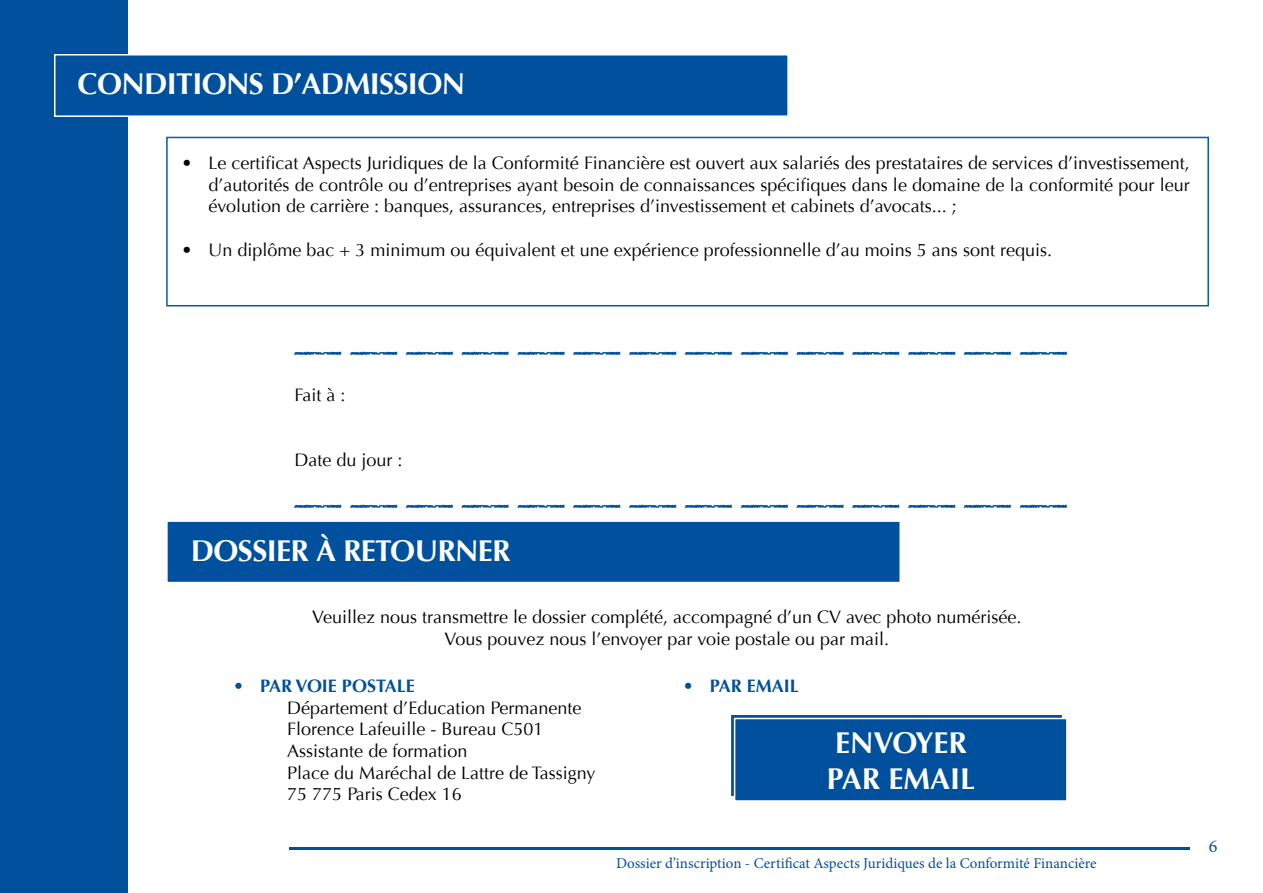
<style>
.page{position:relative;width:1263px;height:893px;background:#fff}
.page>*{position:absolute;margin:0;border:0;box-sizing:border-box;transform-origin:0 0}
.t1{font:46.5px "Papyrus";color:#00509e}
.t2{font:700 30px/36px "Optima";color:#fff}
.t3{font:18px/21.6px "Optima";color:#000}
.t4{font:700 18px "Optima";color:#00509e}
.t5{font:18px "Minion Pro";color:#00509e}
.t6{font:15px "Minion Pro";color:#00509e}
</style>
<div class="page">
<div style="left:0;top:0;width:128px;height:893px;background:#00509e"></div>
<div style="left:54px;top:54px;width:735px;height:63px;background:#00509e;border:2px solid #fff"></div>
<hr style="left:289px;top:847px;width:901px;height:3px;background:#00509e">
<div style="left:166px;top:520px;width:735px;height:63px;background:#00509e;border:2px solid #fff"></div>
<div style="left:730px;top:713px;width:333px;height:84px;background:linear-gradient(to right,#3f7bb5,#3f7bb5);border:2px solid #fff"></div>
<div style="left:734px;top:718px;width:334px;height:84px;background:#00509e;border:2px solid #fff"></div>
<div style="left:166px;top:137px;width:1043px;height:169px;background:#fff;border:2px solid #00509e"></div>
<h2 class="t2" style="left:78px;top:66px;width:39px">CONDITIONS</h2>
<h2 class="t2" style="left:271px;top:66px;width:115px">D’ADMISSION</h2>
<p class="t3" style="left:208px;top:153px;width:983px;text-align:justify;text-indent:-27px">• Le certificat Aspects Juridiques de la Conformité Financière est ouvert aux salariés des prestataires de services d’investissement, d’autorités de contrôle ou d’entreprises ayant besoin de connaissances spécifiques dans le domaine de la conformité pour leur évolution de carrière : banques, assurances, entreprises d’investissement et cabinets d’avocats... ;</p>
<p class="t3" style="left:181px;top:239px;width:872px">• Un diplôme bac + 3 minimum ou équivalent et une expérience professionnelle d’au moins 5 ans sont requis.</p>
<h1 class="t1" style="left:347px;top:340px;width:28px;rotate:90deg">|</h1>
<h1 class="t1" style="left:403px;top:340px;width:28px;rotate:90deg">|</h1>
<h1 class="t1" style="left:459px;top:340px;width:28px;rotate:90deg">|</h1>
<h1 class="t1" style="left:515px;top:340px;width:28px;rotate:90deg">|</h1>
<h1 class="t1" style="left:571px;top:340px;width:28px;rotate:90deg">|</h1>
<h1 class="t1" style="left:626px;top:340px;width:28px;rotate:90deg">|</h1>
<h1 class="t1" style="left:682px;top:340px;width:28px;rotate:90deg">|</h1>
<h1 class="t1" style="left:738px;top:340px;width:28px;rotate:90deg">|</h1>
<h1 class="t1" style="left:794px;top:340px;width:28px;rotate:90deg">|</h1>
<h1 class="t1" style="left:850px;top:340px;width:28px;rotate:90deg">|</h1>
<h1 class="t1" style="left:905px;top:340px;width:28px;rotate:90deg">|</h1>
<h1 class="t1" style="left:961px;top:340px;width:28px;rotate:90deg">|</h1>
<h1 class="t1" style="left:1017px;top:340px;width:28px;rotate:90deg">|</h1>
<h1 class="t1" style="left:1073px;top:340px;width:28px;rotate:90deg">|</h1>
<p class="t3" style="left:294px;top:384px;width:53px">Fait à :</p>
<p class="t3" style="left:294px;top:449px;width:110px">Date du jour :</p>
<h1 class="t1" style="left:347px;top:493px;width:28px;rotate:90deg">|</h1>
<h1 class="t1" style="left:403px;top:493px;width:28px;rotate:90deg">|</h1>
<h1 class="t1" style="left:459px;top:493px;width:28px;rotate:90deg">|</h1>
<h1 class="t1" style="left:515px;top:493px;width:28px;rotate:90deg">|</h1>
<h1 class="t1" style="left:571px;top:493px;width:28px;rotate:90deg">|</h1>
<h1 class="t1" style="left:626px;top:493px;width:28px;rotate:90deg">|</h1>
<h1 class="t1" style="left:682px;top:493px;width:28px;rotate:90deg">|</h1>
<h1 class="t1" style="left:738px;top:493px;width:28px;rotate:90deg">|</h1>
<h1 class="t1" style="left:794px;top:493px;width:28px;rotate:90deg">|</h1>
<h1 class="t1" style="left:850px;top:493px;width:28px;rotate:90deg">|</h1>
<h1 class="t1" style="left:905px;top:493px;width:28px;rotate:90deg">|</h1>
<h1 class="t1" style="left:961px;top:493px;width:28px;rotate:90deg">|</h1>
<h1 class="t1" style="left:1017px;top:493px;width:28px;rotate:90deg">|</h1>
<h1 class="t1" style="left:1073px;top:493px;width:28px;rotate:90deg">|</h1>
<h2 class="t2" style="left:191px;top:533px;width:40px">DOSSIER</h2>
<h2 class="t2" style="left:316px;top:533px;width:47px">À RETOURNER</h2>
<p class="t3" style="left:312px;top:607px;width:711px;text-align:center">Veuillez nous transmettre le dossier complété, accompagné d’un CV avec photo numérisée.<br>Vous pouvez nous l’envoyer par voie postale ou par mail.</p>
<p class="t4" style="left:233px;top:676px;width:183px">• PAR VOIE POSTALE</p>
<p class="t3" style="left:287px;top:697px;width:310px">Département d’Education Permanente<br>Florence Lafeuille - Bureau C501<br>Assistante de formation<br>Place du Maréchal de Lattre de Tassigny<br>75 775 Paris Cedex 16</p>
<p class="t4" style="left:683px;top:676px;width:115px">• PAR EMAIL</p>
<h2 class="t2" style="left:827px;top:725px;width:146px">ENVOYER<br>PAR EMAIL</h2>
<p class="t6" style="left:616px;top:853px;width:482px">Dossier d’inscription - Certificat Aspects Juridiques de la Conformité Financière</p>
<p class="t5" style="left:1209px;top:834px;width:10px">6</p>
</div>
